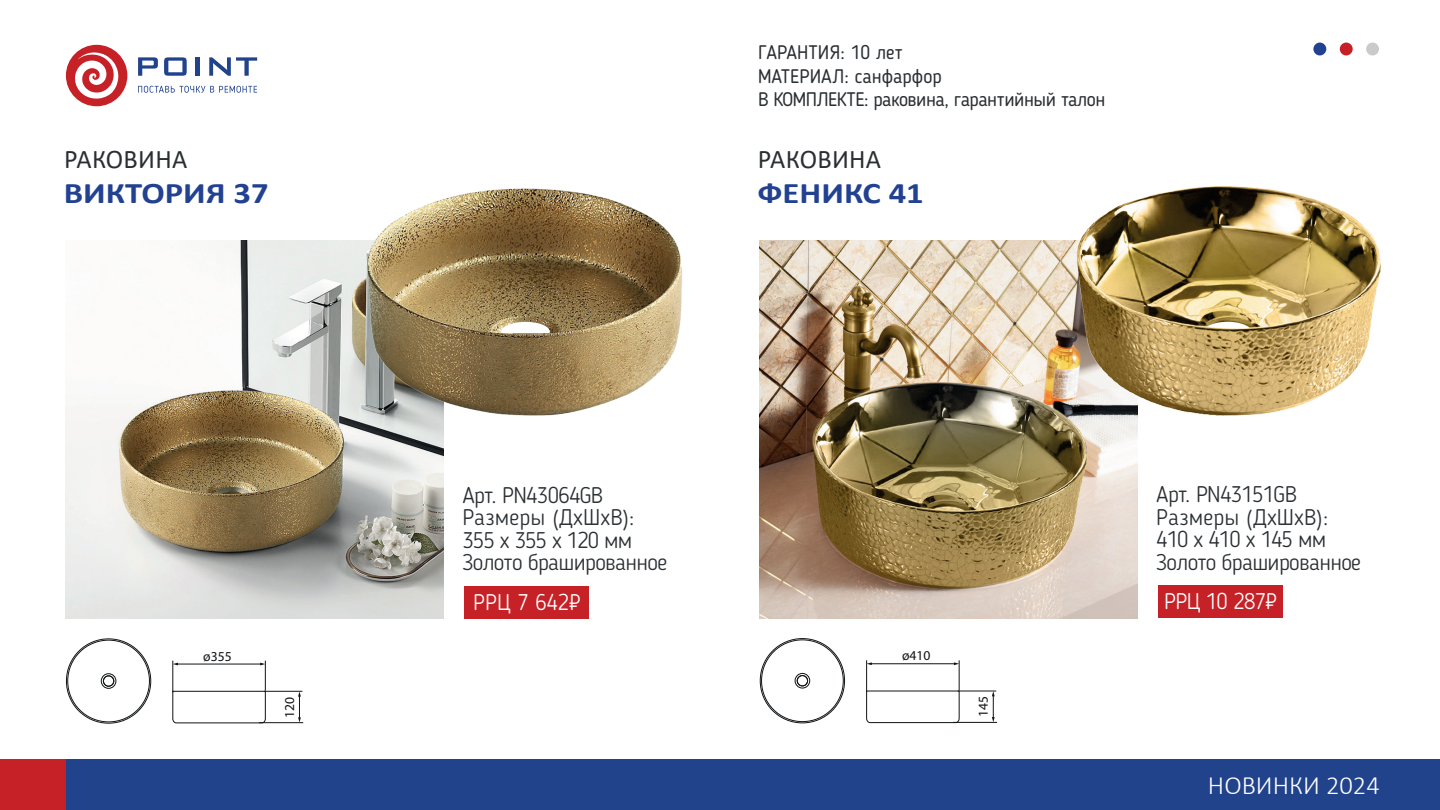
<style>
.page{position:relative;width:1440px;height:810px;background:#fff}
.page>*{position:absolute;margin:0;border:0;box-sizing:border-box;transform-origin:0 0}
.t1{font:700 30px "Calibri";color:#224191;scale:1.15 1}
.t2{font:27px "Calibri";letter-spacing:.01em;color:#2a2f32}
.t3{font:300 26.55px "Calibri";color:#fff}
.t4{font:300 22.5px/22.5px "Blogger Sans";letter-spacing:-.025em;color:#2a2f32}
.t5{font:300 22.5px "Blogger Sans";letter-spacing:-.025em;color:#fff}
.t6{font:19.5px/23.4px "Blogger Sans";letter-spacing:-.025em;color:#2a2f32}
.t7{font:13.65px "Myriad Pro";color:#101315}
</style>
<div class="page">
<div style="left:66px;top:760px;width:1374px;height:50px;background:#21438c"></div>
<div style="left:0;top:760px;width:66px;height:50px;background:#c52127"></div>
<svg style="left:138px;top:57px;width:20px;height:19px"></svg>
<svg style="left:164px;top:57px;width:23px;height:19px"></svg>
<hr style="left:196px;top:57px;width:4px;height:19px;background:#21438c">
<svg style="left:209px;top:57px;width:48px;height:19px"></svg>
<div style="left:66px;top:45px;width:61px;height:61px;background:#c52127;border-radius:50%"></div>
<svg style="left:74px;top:52px;width:44px;height:47px"></svg>
<svg style="left:138px;top:86px;width:119px;height:7px"></svg>
<img style="left:760px;top:240px;width:378px;height:378px">
<div style="left:1313px;top:43px;width:13px;height:12px;background:#224191;border-radius:50%"></div>
<div style="left:1340px;top:43px;width:13px;height:12px;background:#c62026;border-radius:50%"></div>
<div style="left:1366px;top:43px;width:13px;height:12px;background:#c9cbca;border-radius:50%"></div>
<div style="left:1158px;top:585px;width:124px;height:33px;background:#c52127"></div>
<div style="left:795px;top:673px;width:15px;height:15px;border:1px solid #101315;border-radius:50%"></div>
<div style="left:797px;top:675px;width:11px;height:11px;border:1px solid #101315;border-radius:50%"></div>
<div style="left:761px;top:639px;width:83px;height:83px;border:1px solid #101315;border-radius:50%"></div>
<svg style="left:866px;top:690px;width:94px;height:33px"></svg>
<hr style="left:959px;top:660px;width:1px;height:30px;background:#101315">
<hr style="left:866px;top:660px;width:1px;height:32px;background:#101315">
<hr style="left:871px;top:663px;width:84px;height:1px;background:#101315">
<svg style="left:954px;top:662px;width:5px;height:3px"></svg>
<svg style="left:867px;top:662px;width:5px;height:3px"></svg>
<svg style="left:992px;top:692px;width:3px;height:30px"></svg>
<hr style="left:958px;top:691px;width:38px;height:1px;background:#101315">
<hr style="left:953px;top:722px;width:44px;height:1px;background:#101315">
<img style="left:1069px;top:186px;width:312px;height:236px">
<svg style="left:1206px;top:322px;width:44px;height:6px"></svg>
<img style="left:66px;top:240px;width:378px;height:378px">
<img style="left:358px;top:188px;width:324px;height:233px">
<svg style="left:501px;top:322px;width:49px;height:12px"></svg>
<div style="left:464px;top:586px;width:125px;height:32px;background:#c52127"></div>
<div style="left:101px;top:673px;width:15px;height:16px;border:1px solid #101315;border-radius:50%"></div>
<div style="left:103px;top:676px;width:11px;height:10px;border:1px solid #101315;border-radius:50%"></div>
<div style="left:67px;top:640px;width:83px;height:82px;border:1px solid #101315;border-radius:50%"></div>
<svg style="left:172px;top:691px;width:94px;height:33px"></svg>
<hr style="left:265px;top:661px;width:1px;height:30px;background:#101315">
<hr style="left:172px;top:661px;width:1px;height:31px;background:#101315">
<hr style="left:177px;top:664px;width:84px;height:1px;background:#101315">
<svg style="left:298px;top:692px;width:3px;height:30px"></svg>
<hr style="left:264px;top:691px;width:38px;height:1px;background:#101315">
<hr style="left:259px;top:722px;width:44px;height:1px;background:#101315">
<p class="t2" style="left:64px;top:140px;width:125px">РАКОВИНА</p>
<h1 class="t1" style="left:64px;top:172px;width:180px">ВИКТОРИЯ 37</h1>
<p class="t7" style="left:203px;top:648px;width:30px">ø355</p>
<p class="t7" style="left:281px;top:718px;width:22px;rotate:-90deg">120</p>
<p class="t6" style="left:758px;top:41px;width:349px">ГАРАНТИЯ: 10 лет<br>МАТЕРИАЛ: санфарфор<br>В КОМПЛЕКТЕ: раковина, гарантийный талон</p>
<p class="t2" style="left:758px;top:140px;width:125px">РАКОВИНА</p>
<h1 class="t1" style="left:758px;top:172px;width:146px">ФЕНИКС 41</h1>
<p class="t4" style="left:462px;top:484px;width:206px">Арт. PN43064GB<br>Размеры (ДхШхВ):<br>355 х 355 х 120 мм<br>Золото брашированное</p>
<p class="t5" style="left:473px;top:588px;width:109px">РРЦ 7 642₽</p>
<p class="t7" style="left:902px;top:647px;width:30px">ø410</p>
<p class="t7" style="left:975px;top:717px;width:22px;rotate:-90deg">145</p>
<p class="t4" style="left:1156px;top:483px;width:206px">Арт. PN43151GB<br>Размеры (ДхШхВ):<br>410 х 410 х 145 мм<br>Золото брашированное</p>
<p class="t5" style="left:1164px;top:588px;width:114px">РРЦ 10 287₽</p>
<p class="t3" style="left:1208px;top:769px;width:173px">НОВИНКИ 2024</p>
</div>
